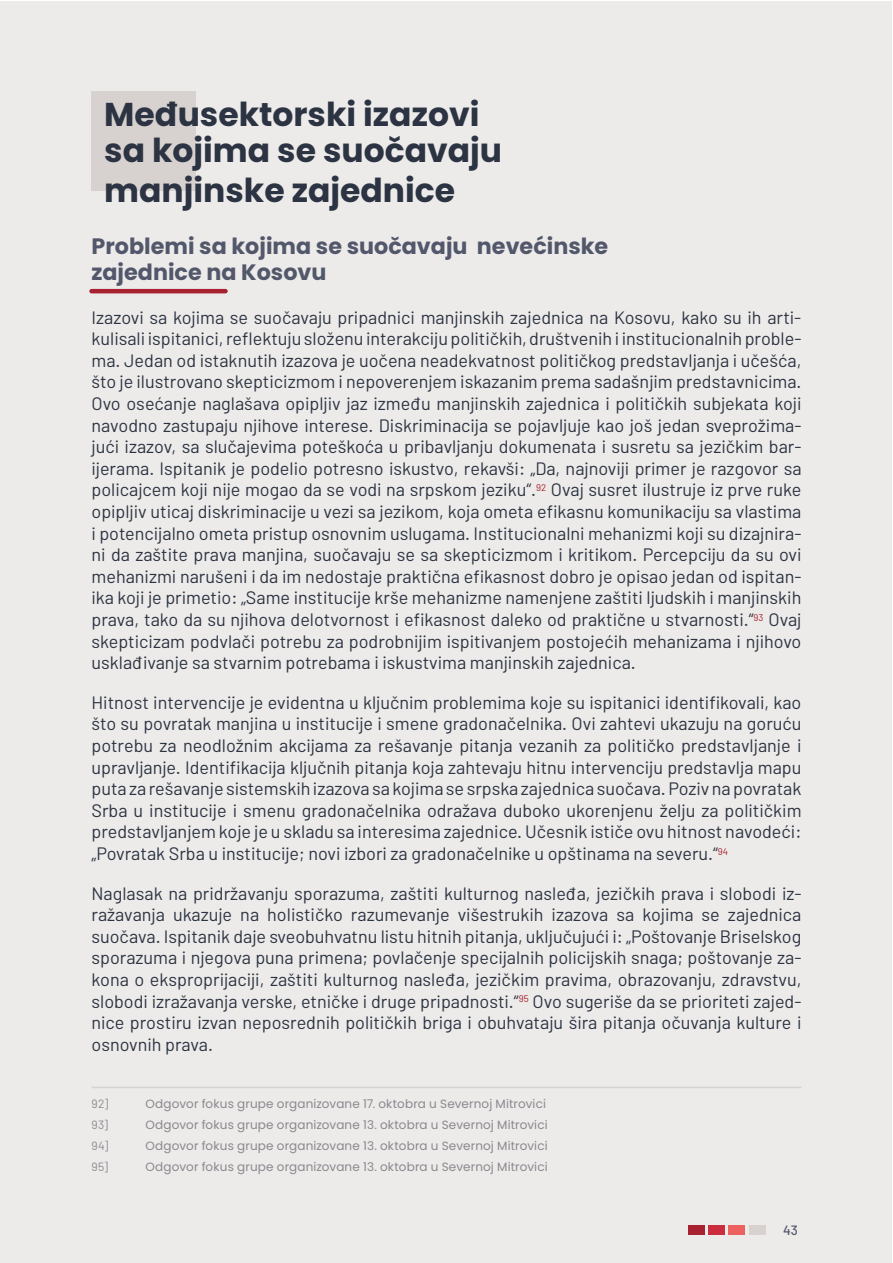
<style>
.page{position:relative;width:893px;height:1263px;background:#fff}
.page>*{position:absolute;margin:0;border:0;box-sizing:border-box;transform-origin:0 0}
.t1{font:700 33px/36px "Poppins";color:#2c3342}
.t2{font:700 22.2px/26.7px "Poppins";color:#53576b}
.t3{font:18px/21.6px "Barlow";color:#2c3342;text-align:justify}
.t4{font:500 13.5px "Barlow";color:#53576b}
.t5{font:12px "Poppins";letter-spacing:.015em;color:#8c878e}
.t6{font:12px "Barlow";letter-spacing:.035em;color:#8c878e}
</style>
<div class="page">
<div style="left:0;top:2px;width:891px;height:1261px;background:#ecebe9"></div>
<div style="left:688px;top:1225px;width:16px;height:9px;background:#a82131"></div>
<div style="left:749px;top:1225px;width:16px;height:9px;background:#d7d2cf"></div>
<div style="left:729px;top:1225px;width:16px;height:9px;background:#ee6161"></div>
<div style="left:708px;top:1225px;width:17px;height:9px;background:#cb2c3e"></div>
<div style="left:92px;top:92px;width:104px;height:99px;background:#d7d2cf"></div>
<hr style="left:92px;top:289px;width:133px;height:4px;background:#a82131">
<hr style="left:92px;top:1087px;width:709px;height:1px;background:#d7d2cf">
<h1 class="t1" style="left:104px;top:97px;width:399px">Međusektorski izazovi sa kojima se suočavaju</h1>
<h1 class="t1" style="left:104px;top:172px;width:352px">manjinske zajednice</h1>
<p class="t2" style="left:92px;top:233px;width:518px">Problemi sa kojima se suočavaju nevećinske zajednice na Kosovu</p>
<p class="t3" style="left:91px;top:306px;width:711px">Izazovi sa kojima se suočavaju pripadnici manjinskih zajednica na Kosovu, kako su ih arti&shy;kulisali ispitanici, reflektuju složenu interakciju političkih, društvenih i institucionalnih proble&shy;ma. Jedan od istaknutih izazova je uočena neadekvatnost političkog predstavljanja i učešća, što je ilustrovano skepticizmom i nepoverenjem iskazanim prema sadašnjim predstavnicima.<br>Ovo osećanje naglašava opipljiv jaz između manjinskih zajednica i političkih subjekata koji navodno zastupaju njihove interese. Diskriminacija se pojavljuje kao još jedan sveprožima&shy;jući izazov, sa slučajevima poteškoća u pribavljanju dokumenata i susretu sa jezičkim bar&shy;ijerama. Ispitanik je podelio potresno iskustvo, rekavši: „Da, najnoviji primer je razgovor sa policajcem koji nije mogao da se vodi na srpskom jeziku“.<sup>92</sup> Ovaj susret ilustruje iz prve ruke opipljiv uticaj diskriminacije u vezi sa jezikom, koja ometa efikasnu komunikaciju sa vlastima i potencijalno ometa pristup osnovnim uslugama. Institucionalni mehanizmi koji su dizajnira&shy;ni da zaštite prava manjina, suočavaju se sa skepticizmom i kritikom. Percepciju da su ovi mehanizmi narušeni i da im nedostaje praktična efikasnost dobro je opisao jedan od ispitan&shy;ika koji je primetio: „Same institucije krše mehanizme namenjene zaštiti ljudskih i manjinskih prava, tako da su njihova delotvornost i efikasnost daleko od praktične u stvarnosti.“<sup>93</sup> Ovaj skepticizam podvlači potrebu za podrobnijim ispitivanjem postojećih mehanizama i njihovo usklađivanje sa stvarnim potrebama i iskustvima manjinskih zajednica.</p>
<p class="t3" style="left:91px;top:691px;width:712px">Hitnost intervencije je evidentna u ključnim problemima koje su ispitanici identifikovali, kao što su povratak manjina u institucije i smene gradonačelnika. Ovi zahtevi ukazuju na goruću potrebu za neodložnim akcijama za rešavanje pitanja vezanih za političko predstavljanje i upravljanje. Identifikacija ključnih pitanja koja zahtevaju hitnu intervenciju predstavlja mapu puta za rešavanje sistemskih izazova sa kojima se srpska zajednica suočava. Poziv na povratak Srba u institucije i smenu gradonačelnika odražava duboko ukorenjenu želju za političkim predstavljanjem koje je u skladu sa interesima zajednice. Učesnik ističe ovu hitnost navodeći: „Povratak Srba u institucije; novi izbori za gradonačelnike u opštinama na severu.“<sup>94</sup></p>
<p class="t3" style="left:91px;top:882px;width:711px">Naglasak na pridržavanju sporazuma, zaštiti kulturnog nasleđa, jezičkih prava i slobodi iz&shy;ražavanja ukazuje na holističko razumevanje višestrukih izazova sa kojima se zajednica suočava. Ispitanik daje sveobuhvatnu listu hitnih pitanja, uključujući i: „Poštovanje Briselskog sporazuma i njegova puna primena; povlačenje specijalnih policijskih snaga; poštovanje za&shy;kona o eksproprijaciji, zaštiti kulturnog nasleđa, jezičkim pravima, obrazovanju, zdravstvu, slobodi izražavanja verske, etničke i druge pripadnosti.“<sup>95</sup> Ovo sugeriše da se prioriteti zajed&shy;nice prostiru izvan neposrednih političkih briga i obuhvataju šira pitanja očuvanja kulture i osnovnih prava.</p>
<p class="t6" style="left:92px;top:1097px;width:18px">92]</p>
<p class="t5" style="left:146px;top:1097px;width:402px">Odgovor fokus grupe organizovane 17. oktobra u Severnoj Mitrovici</p>
<p class="t6" style="left:92px;top:1118px;width:18px">93]</p>
<p class="t5" style="left:146px;top:1118px;width:404px">Odgovor fokus grupe organizovane 13. oktobra u Severnoj Mitrovici</p>
<p class="t6" style="left:92px;top:1139px;width:19px">94]</p>
<p class="t5" style="left:146px;top:1139px;width:404px">Odgovor fokus grupe organizovane 13. oktobra u Severnoj Mitrovici</p>
<p class="t6" style="left:92px;top:1160px;width:18px">95]</p>
<p class="t5" style="left:146px;top:1160px;width:404px">Odgovor fokus grupe organizovane 13. oktobra u Severnoj Mitrovici</p>
<p class="t4" style="left:783px;top:1221px;width:16px">43</p>
</div>
